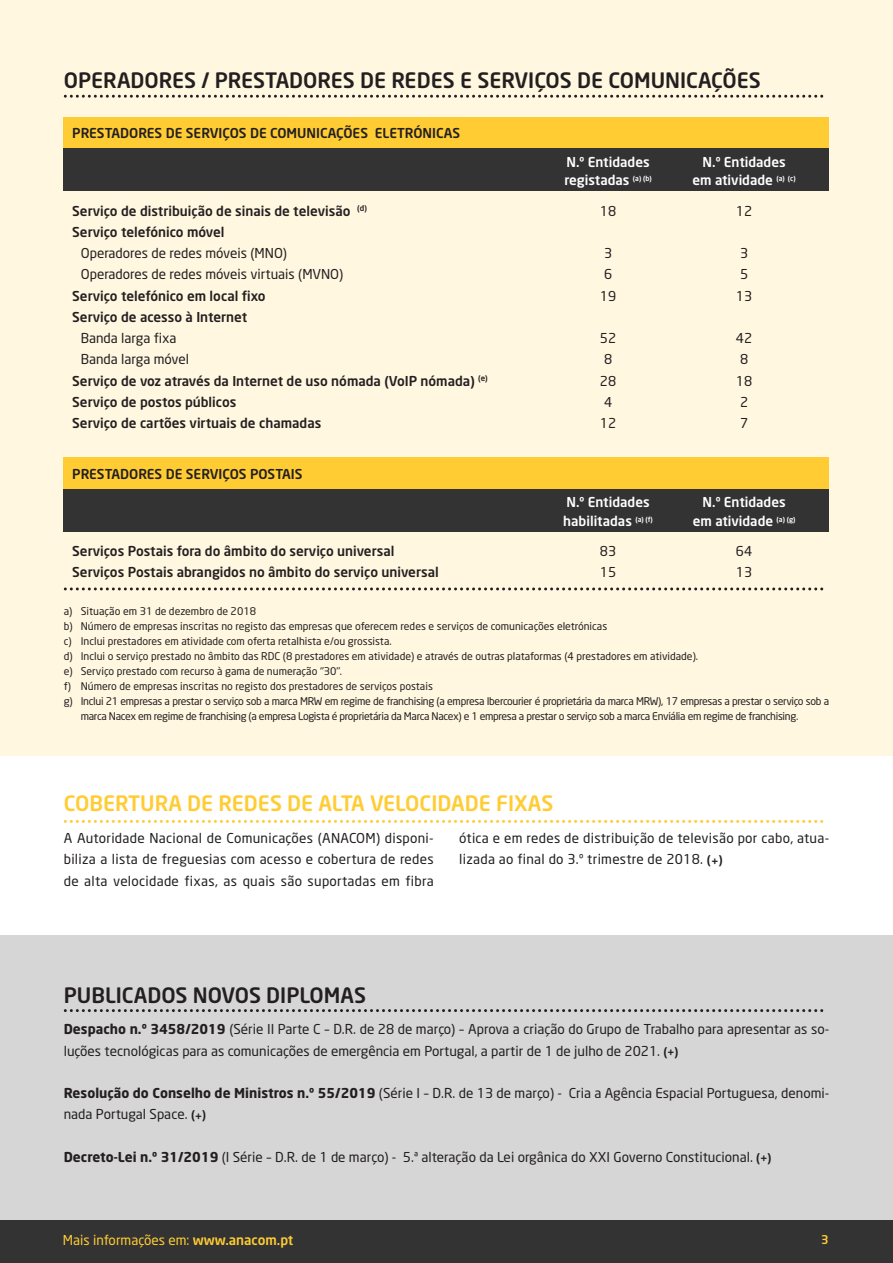
<style>
.page{position:relative;width:893px;height:1263px;background:#fff}
.page>*{position:absolute;margin:0;border:0;box-sizing:border-box;transform-origin:0 0}
.TÍTULOS_PEQUENOS{font:500 21px "Neo Sans";color:#231f20}
.TÍTULOS_PEQUENOS-2{font:500 21px "Neo Sans";color:#fc3}
.Texto{font:13.5px/21.3px "Neo Sans";color:#231f20}
.Texto-2{font:500 13.5px "Neo Sans";color:#231f20}
.Texto-3{font:500 13.5px "Neo Sans";color:#fff}
.Texto-4{font:13.5px/21.3px "Neo Sans";letter-spacing:.02em;color:#231f20}
.SUBTÍTULO{font:500 13.5px "Neo Sans";color:#231f20}
.t1{font:13.5px "Neo Sans";color:#fc3}
.t2{font:500 12px "Neo Sans";color:#fc3}
.legendas{font:10.5px/15px "Neo Sans";letter-spacing:-.015em;color:#231f20}
.s1{font-weight:500;font-size:12px}
.s2{font-weight:700}
.s3{font-weight:500}
</style>
<div class="page">
<div style="left:0;top:935px;width:893px;height:320px;background:#d6d6d6"></div>
<svg style="left:65px;top:1009px;width:759px;height:3px"></svg>
<div style="left:0;top:0;width:893px;height:756px;background:#fff7e0"></div>
<div style="left:64px;top:117px;width:765px;height:32px;background:#fc3"></div>
<div style="left:64px;top:149px;width:765px;height:42px;background:#333"></div>
<svg style="left:65px;top:95px;width:759px;height:3px"></svg>
<div style="left:64px;top:457px;width:765px;height:32px;background:#fc3"></div>
<div style="left:64px;top:489px;width:765px;height:42px;background:#333"></div>
<svg style="left:65px;top:587px;width:759px;height:3px"></svg>
<svg style="left:65px;top:820px;width:759px;height:3px"></svg>
<div style="left:0;top:1220px;width:893px;height:43px;background:#333"></div>
<p class="TÍTULOS_PEQUENOS" style="left:64px;top:67px;width:699px">OPERADORES / PRESTADORES DE REDES E SERVIÇOS DE COMUNICAÇÕES</p>
<p class="SUBTÍTULO" style="left:72px;top:125px;width:389px">PRESTADORES DE SERVIÇOS DE COMUNICAÇÕES ELETRÓNICAS</p>
<p class="Texto-3" style="left:566px;top:154px;width:85px">N.º Entidades</p>
<p class="Texto-3" style="left:702px;top:154px;width:85px">N.º Entidades</p>
<p class="Texto-3" style="left:564px;top:172px;width:89px">registadas <sup>(a)</sup> <sup>(b)</sup></p>
<p class="Texto-3" style="left:693px;top:172px;width:105px">em atividade <sup>(a)</sup> <sup>(c)</sup></p>
<p class="Texto-2" style="left:72px;top:202px;width:296px">Serviço de distribuição de sinais de televisão <sup>(d)</sup></p>
<p class="Texto" style="left:600px;top:200px;width:18px">18</p>
<p class="Texto" style="left:736px;top:200px;width:18px">12</p>
<p class="Texto-2" style="left:72px;top:223px;width:154px">Serviço telefónico móvel</p>
<p class="Texto" style="left:81px;top:242px;width:208px">Operadores de redes móveis (MNO)</p>
<p class="Texto" style="left:604px;top:242px;width:10px">3</p>
<p class="Texto" style="left:740px;top:242px;width:10px">3</p>
<p class="Texto" style="left:81px;top:264px;width:264px">Operadores de redes móveis virtuais (MVNO)</p>
<p class="Texto" style="left:604px;top:264px;width:10px">6</p>
<p class="Texto" style="left:740px;top:264px;width:10px">5</p>
<p class="Texto-2" style="left:72px;top:287px;width:195px">Serviço telefónico em local fixo</p>
<p class="Texto" style="left:600px;top:285px;width:18px">19</p>
<p class="Texto" style="left:736px;top:285px;width:18px">13</p>
<p class="Texto-2" style="left:72px;top:308px;width:176px">Serviço de acesso à Internet</p>
<p class="Texto" style="left:81px;top:327px;width:97px">Banda larga fixa</p>
<p class="Texto" style="left:600px;top:327px;width:18px">52</p>
<p class="Texto" style="left:736px;top:327px;width:18px">42</p>
<p class="Texto" style="left:81px;top:349px;width:110px">Banda larga móvel</p>
<p class="Texto" style="left:604px;top:349px;width:10px">8</p>
<p class="Texto" style="left:740px;top:349px;width:10px">8</p>
<p class="Texto-2" style="left:72px;top:372px;width:417px">Serviço de voz através da Internet de uso nómada (VoIP nómada) <sup>(e)</sup></p>
<p class="Texto" style="left:600px;top:370px;width:18px">28</p>
<p class="Texto" style="left:736px;top:370px;width:18px">18</p>
<p class="Texto-2" style="left:72px;top:393px;width:166px">Serviço de postos públicos</p>
<p class="Texto" style="left:604px;top:391px;width:10px">4</p>
<p class="Texto" style="left:740px;top:391px;width:10px">2</p>
<p class="Texto-2" style="left:72px;top:415px;width:251px">Serviço de cartões virtuais de chamadas</p>
<p class="Texto" style="left:600px;top:412px;width:18px">12</p>
<p class="Texto" style="left:740px;top:412px;width:10px">7</p>
<p class="SUBTÍTULO" style="left:72px;top:465px;width:232px">PRESTADORES DE SERVIÇOS POSTAIS</p>
<p class="Texto-3" style="left:566px;top:494px;width:85px">N.º Entidades</p>
<p class="Texto-3" style="left:702px;top:494px;width:85px">N.º Entidades</p>
<p class="Texto-3" style="left:563px;top:512px;width:91px">habilitadas <sup>(a)</sup> <sup>(f)</sup></p>
<p class="Texto-3" style="left:693px;top:512px;width:104px">em atividade <sup>(a)</sup> <sup>(g)</sup></p>
<p class="Texto-2" style="left:72px;top:542px;width:324px">Serviços Postais fora do âmbito do serviço universal</p>
<p class="Texto" style="left:600px;top:540px;width:18px">83</p>
<p class="Texto" style="left:736px;top:540px;width:18px">64</p>
<p class="Texto-2" style="left:72px;top:564px;width:368px">Serviços Postais abrangidos no âmbito do serviço universal</p>
<p class="Texto" style="left:600px;top:561px;width:18px">15</p>
<p class="Texto" style="left:736px;top:561px;width:18px">13</p>
<p class="legendas" style="left:64px;top:604px;width:194px">a) Situação em 31 de dezembro de 2018</p>
<p class="legendas" style="left:64px;top:619px;width:545px">b) Número de empresas inscritas no registo das empresas que oferecem redes e serviços de comunicações eletrónicas</p>
<p class="legendas" style="left:64px;top:634px;width:329px">c) Inclui prestadores em atividade com oferta retalhista e/ou grossista.</p>
<p class="legendas" style="left:64px;top:649px;width:636px">d) Inclui o serviço prestado no âmbito das RDC (8 prestadores em atividade) e através de outras plataformas (4 prestadores em atividade).</p>
<p class="legendas" style="left:64px;top:664px;width:280px">e) Serviço prestado com recurso à gama de numeração ‘’30’’.</p>
<p class="legendas" style="left:64px;top:679px;width:371px">f) Número de empresas inscritas no registo dos prestadores de serviços postais</p>
<p class="legendas" style="left:81px;top:694px;width:750px;text-indent:-17px">g) Inclui 21 empresas a prestar o serviço sob a marca MRW em regime de franchising (a empresa Ibercourier é proprietária da marca MRW), 17 empresas a prestar o serviço sob a marca Nacex em regime de franchising (a empresa Logista é proprietária da Marca Nacex) e 1 empresa a prestar o serviço sob a marca Enviália em regime de franchising.</p>
<p class="TÍTULOS_PEQUENOS-2" style="left:64px;top:790px;width:491px">COBERTURA DE REDES DE ALTA VELOCIDADE FIXAS</p>
<p class="Texto" style="left:64px;top:827px;width:371px;text-align:justify">A Autoridade Nacional de Comunicações (ANACOM) disponi&shy;biliza a lista de freguesias com acesso e cobertura de redes de alta velocidade fixas, as quais são suportadas em fibra</p>
<p class="Texto-4" style="left:459px;top:827px;width:371px">ótica e em redes de distribuição de televisão por cabo, atua&shy;lizada ao final do 3.º trimestre de 2018. <span class="s1">(</span><sub>+</sub><span class="s1">)</span></p>
<p class="TÍTULOS_PEQUENOS" style="left:64px;top:982px;width:304px">PUBLICADOS NOVOS DIPLOMAS</p>
<p class="Texto" style="left:64px;top:1018px;width:767px"><span class="s2">Despacho n.º 3458/2019</span> (Série II Parte C – D.R. de 28 de março) – Aprova a criação do Grupo de Trabalho para apresentar as so&shy;luções tecnológicas para as comunicações de emergência em Portugal, a partir de 1 de julho de 2021. <span class="s1">(</span><sub>+</sub><span class="s1">)</span></p>
<p class="Texto" style="left:64px;top:1082px;width:767px"><span class="s2">Resolução do Conselho de Ministros n.º 55/2019</span> (Série I – D.R. de 13 de março) - Cria a Agência Espacial Portuguesa, denomi&shy;nada Portugal Space. <span class="s1">(</span><sub>+</sub><span class="s1">)</span></p>
<p class="Texto" style="left:64px;top:1146px;width:709px"><span class="s2">Decreto-Lei n.º 31/2019</span> (I Série – D.R. de 1 de março) - 5.ª alteração da Lei orgânica do XXI Governo Constitucional. <span class="s1">(</span><sub>+</sub><span class="s1">)</span></p>
<p class="t1" style="left:63px;top:1231px;width:232px">Mais informações em: <span class="s3">www.anacom.pt</span></p>
<p class="t2" style="left:821px;top:1232px;width:9px">3</p>
</div>
